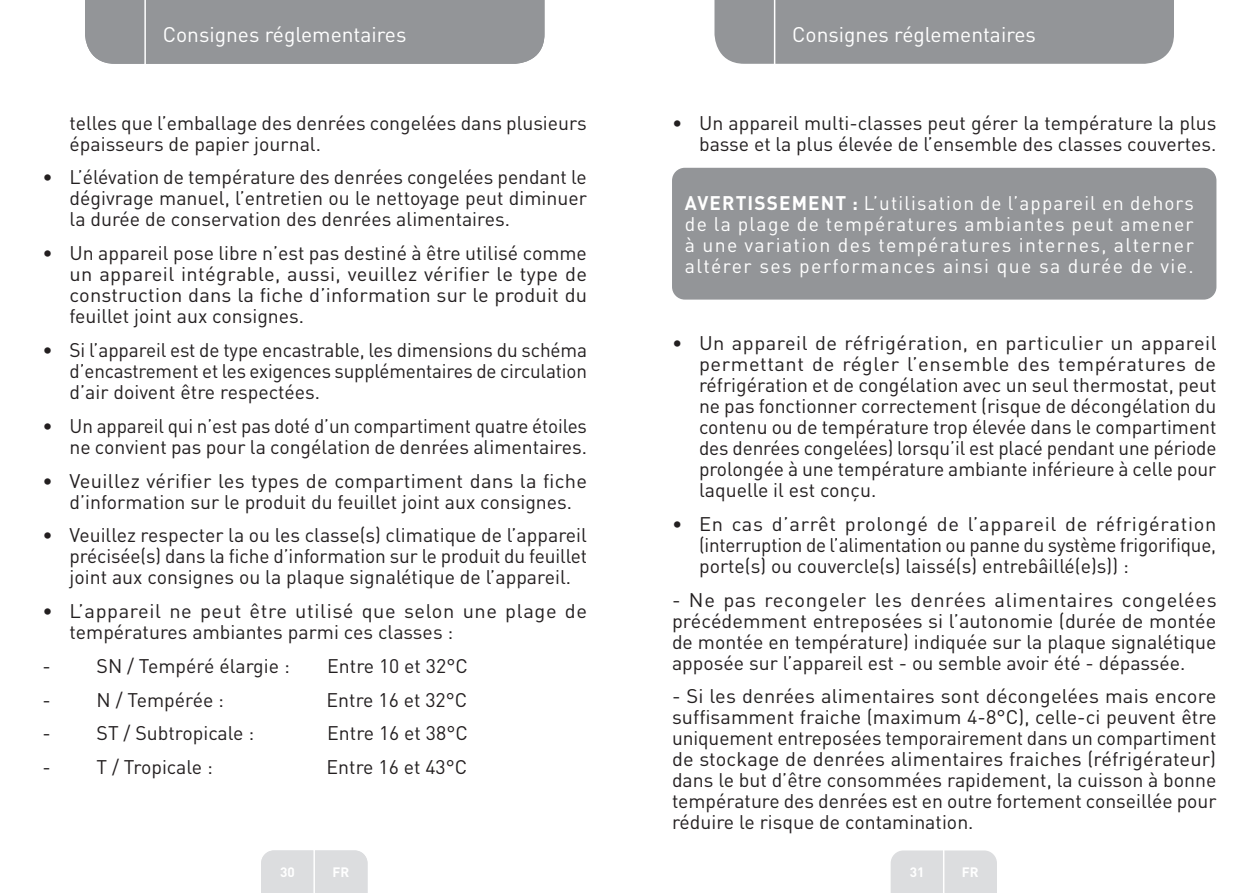
<style>
.page{position:relative;width:1259px;height:893px;background:#fff}
.page>*{position:absolute;margin:0;border:0;box-sizing:border-box;transform-origin:0 0}
.TitreGauche__gabarit{font:21px "DIN Pro";color:#fff}
.Large_Text__3_2_mm{font:19.5px/21px "DIN Pro";color:#231f20;text-align:justify}
.Large_Text__3_2_mm-2{font:19.5px/21px "DIN Pro";letter-spacing:.07em;color:#fff;text-align:justify}
.Body{font:700 13.5px "DIN Pro";color:#fff}
.s1{font-weight:700}
</style>
<div class="page">
<div style="left:714px;top:0;width:460px;height:64px;background:#939598"></div>
<div style="left:890px;top:850px;width:107px;height:43px;background:#dcdddf"></div>
<hr style="left:943px;top:833px;width:1px;height:60px;background:#fff">
<hr style="left:774px;top:0;width:1px;height:66px;background:#fff">
<div style="left:672px;top:168px;width:544px;height:132px;background:#939598;border-radius:13px"></div>
<div style="left:85px;top:0;width:459px;height:64px;background:#939598"></div>
<div style="left:261px;top:850px;width:106px;height:43px;background:#dcdddf"></div>
<hr style="left:313px;top:833px;width:2px;height:60px;background:#fff">
<hr style="left:144px;top:0;width:2px;height:66px;background:#fff">
<p class="TitreGauche__gabarit" style="left:163px;top:20px;width:245px">Consignes réglementaires</p>
<p class="TitreGauche__gabarit" style="left:792px;top:20px;width:245px">Consignes réglementaires</p>
<p class="Large_Text__3_2_mm" style="left:70px;top:111px;width:519px">telles que l’emballage des denrées congelées dans plusieurs épaisseurs de papier journal.</p>
<p class="Large_Text__3_2_mm" style="left:70px;top:166px;width:519px;text-indent:-27px">• L’élévation de température des denrées congelées pendant le dégivrage manuel, l’entretien ou le nettoyage peut diminuer la durée de conservation des denrées alimentaires.</p>
<p class="Large_Text__3_2_mm" style="left:70px;top:242px;width:519px;text-indent:-27px">• Un appareil pose libre n’est pas destiné à être utilisé comme un appareil intégrable, aussi, veuillez vérifier le type de construction dans la fiche d’information sur le produit du feuillet joint aux consignes.</p>
<p class="Large_Text__3_2_mm" style="left:70px;top:339px;width:519px;text-indent:-27px">• Si l’appareil est de type encastrable, les dimensions du schéma d’encastrement et les exigences supplémentaires de circulation d’air doivent être respectées.</p>
<p class="Large_Text__3_2_mm" style="left:43px;top:414px;width:546px;text-align:right">• Un appareil qui n’est pas doté d’un compartiment quatre étoiles ne convient pas pour la congélation de denrées alimentaires.</p>
<p class="Large_Text__3_2_mm" style="left:70px;top:469px;width:519px;text-indent:-27px">• Veuillez vérifier les types de compartiment dans la fiche d’information sur le produit du feuillet joint aux consignes.</p>
<p class="Large_Text__3_2_mm" style="left:70px;top:524px;width:519px;text-indent:-27px">• Veuillez respecter la ou les classe(s) climatique de l’appareil précisée(s) dans la fiche d’information sur le produit du feuillet joint aux consignes ou la plaque signalétique de l’appareil.</p>
<p class="Large_Text__3_2_mm" style="left:70px;top:600px;width:519px;text-indent:-27px">• L’appareil ne peut être utilisé que selon une plage de températures ambiantes parmi ces classes :</p>
<p class="Large_Text__3_2_mm" style="left:43px;top:654px;width:249px">- SN / Tempéré élargie :</p>
<p class="Large_Text__3_2_mm" style="left:327px;top:654px;width:142px">Entre 10 et 32°C</p>
<p class="Large_Text__3_2_mm" style="left:43px;top:688px;width:183px">- N / Tempérée :</p>
<p class="Large_Text__3_2_mm" style="left:326px;top:688px;width:142px">Entre 16 et 32°C</p>
<p class="Large_Text__3_2_mm" style="left:43px;top:722px;width:213px">- ST / Subtropicale :</p>
<p class="Large_Text__3_2_mm" style="left:327px;top:722px;width:142px">Entre 16 et 38°C</p>
<p class="Large_Text__3_2_mm" style="left:43px;top:756px;width:172px">- T / Tropicale :</p>
<p class="Large_Text__3_2_mm" style="left:326px;top:756px;width:142px">Entre 16 et 43°C</p>
<p class="Large_Text__3_2_mm" style="left:672px;top:111px;width:546px;text-align:right">• Un appareil multi-classes peut gérer la température la plus basse et la plus élevée de l’ensemble des classes couvertes.</p>
<p class="Large_Text__3_2_mm-2" style="left:685px;top:191px;width:511px"><span class="s1">AVERTISSEMENT :</span> L’utilisation de l’appareil en dehors de la plage de températures ambiantes peut amener à une variation des températures internes, alterner altérer ses performances ainsi que sa durée de vie.</p>
<p class="Large_Text__3_2_mm" style="left:699px;top:332px;width:519px;text-indent:-27px">• Un appareil de réfrigération, en particulier un appareil permettant de régler l’ensemble des températures de réfrigération et de congélation avec un seul thermostat, peut ne pas fonctionner correctement (risque de décongélation du contenu ou de température trop élevée dans le compartiment des denrées congelées) lorsqu’il est placé pendant une période prolongée à une température ambiante inférieure à celle pour laquelle il est conçu.</p>
<p class="Large_Text__3_2_mm" style="left:699px;top:512px;width:519px;text-indent:-27px">• En cas d’arrêt prolongé de l’appareil de réfrigération (interruption de l’alimentation ou panne du système frigorifique, porte(s) ou couvercle(s) laissé(s) entrebâillé(e)s)) :</p>
<p class="Large_Text__3_2_mm" style="left:672px;top:588px;width:546px">- Ne pas recongeler les denrées alimentaires congelées précédemment entreposées si l’autonomie (durée de montée de montée en température) indiquée sur la plaque signalétique apposée sur l’appareil est - ou semble avoir été - dépassée.</p>
<p class="Large_Text__3_2_mm" style="left:672px;top:685px;width:546px">- Si les denrées alimentaires sont décongelées mais encore suffisamment fraiche (maximum 4-8°C), celle-ci peuvent être uniquement entreposées temporairement dans un compartiment de stockage de denrées alimentaires fraiches (réfrigérateur) dans le but d’être consommées rapidement, la cuisson à bonne température des denrées est en outre fortement conseillée pour réduire le risque de contamination.</p>
<p class="Body" style="left:280px;top:862px;width:16px">30</p>
<p class="Body" style="left:332px;top:862px;width:18px">FR</p>
<p class="Body" style="left:909px;top:862px;width:16px">31</p>
<p class="Body" style="left:962px;top:862px;width:18px">FR</p>
</div>
